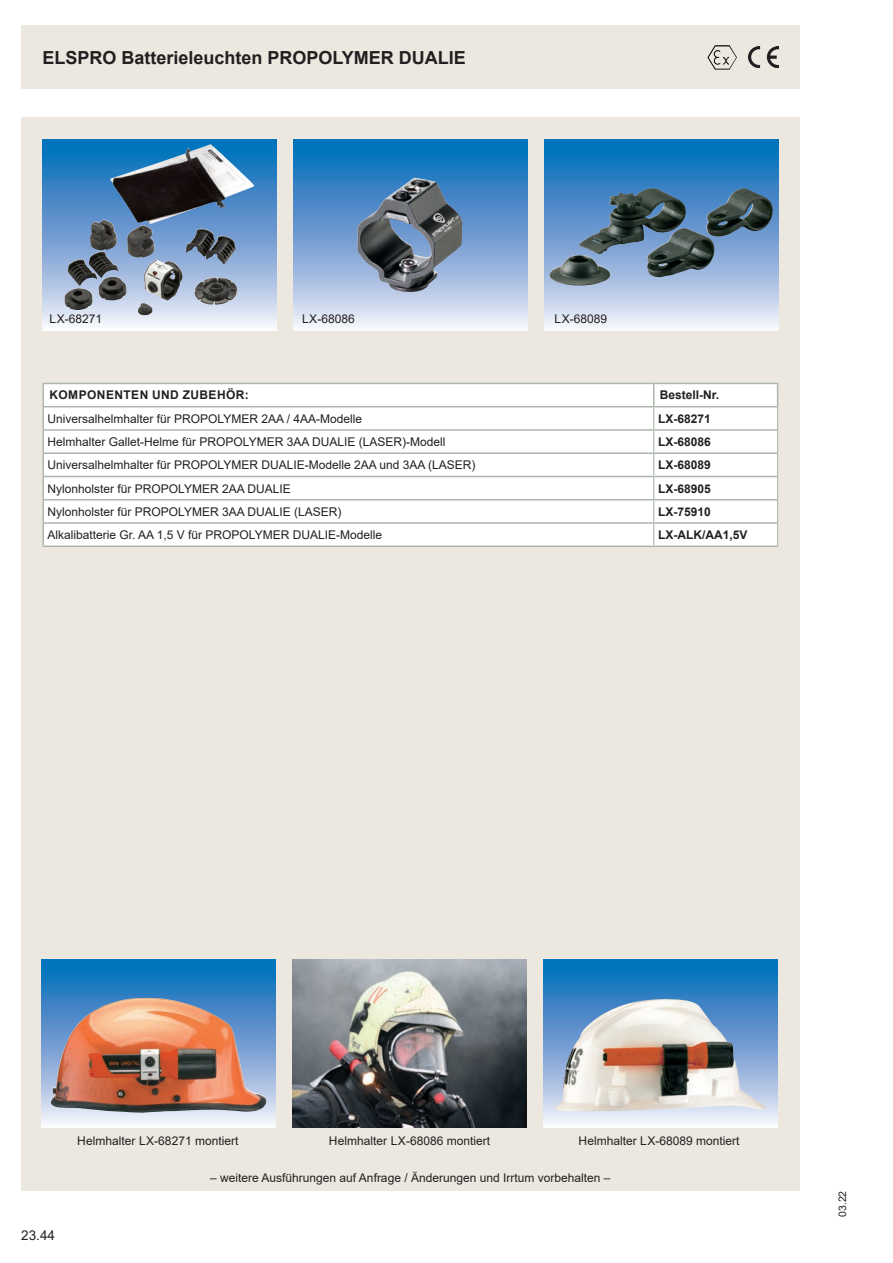
<style>
.page{position:relative;width:893px;height:1263px;background:#fff}
.page>*{position:absolute;margin:0;border:0;box-sizing:border-box;transform-origin:0 0}
.t1{font:700 18px "Arial";color:#231f20}
.t2{font:13.5px "Arial";color:#231f20}
.t3{font:12px "Arial";color:#231f20}
.t4{font:700 12px "Arial";color:#231f20}
.t5{font:700 12px "Arial";letter-spacing:.035em;color:#231f20}
.t6{font:10.5px "Arial";color:#231f20}
</style>
<div class="page">
<div style="left:21px;top:1164px;width:778px;height:27px;background:#ece7df"></div>
<div style="left:21px;top:26px;width:778px;height:63px;background:#ece7df"></div>
<div style="left:21px;top:117px;width:778px;height:1051px;background:#ece7df"></div>
<svg style="left:544px;top:139px;width:234px;height:192px;background:#709fc7"></svg>
<img style="left:579px;top:188px;width:163px;height:66px">
<svg style="left:43px;top:139px;width:233px;height:192px;background:#85a4c4"></svg>
<img style="left:90px;top:144px;width:164px;height:106px">
<svg style="left:293px;top:139px;width:234px;height:192px;background:#72a6d5"></svg>
<img style="left:357px;top:178px;width:106px;height:115px">
<img style="left:748px;top:46px;width:30px;height:21px">
<img style="left:707px;top:45px;width:29px;height:25px">
<div style="left:44px;top:384px;width:609px;height:161px;background:#fff"></div>
<hr style="left:43px;top:383px;width:611px;height:1px;background:#aeb7ad">
<hr style="left:654px;top:383px;width:124px;height:1px;background:#aeb7ad">
<hr style="left:43px;top:406px;width:611px;height:1px;background:#aeb7ad">
<hr style="left:43px;top:429px;width:611px;height:2px;background:#aeb7ad">
<hr style="left:43px;top:452px;width:611px;height:2px;background:#aeb7ad">
<hr style="left:43px;top:476px;width:611px;height:1px;background:#aeb7ad">
<hr style="left:43px;top:499px;width:611px;height:1px;background:#aeb7ad">
<hr style="left:43px;top:522px;width:611px;height:2px;background:#aeb7ad">
<svg style="left:43px;top:384px;width:1px;height:161px"></svg>
<hr style="left:43px;top:545px;width:611px;height:2px;background:#aeb7ad">
<hr style="left:654px;top:545px;width:124px;height:2px;background:#aeb7ad">
<svg style="left:653px;top:384px;width:125px;height:162px;background:#f7f8f7"></svg>
<img style="left:292px;top:960px;width:234px;height:167px">
<svg style="left:42px;top:960px;width:233px;height:167px;background:#559bcf"></svg>
<svg style="left:543px;top:960px;width:234px;height:167px;background:#5a9dd0"></svg>
<img style="left:51px;top:998px;width:215px;height:115px">
<img style="left:555px;top:999px;width:211px;height:112px">
<h1 class="t1" style="left:43px;top:45px;width:425px">ELSPRO Batterieleuchten PROPOLYMER DUALIE</h1>
<h1 class="t1" style="left:122px;top:45px;width:17px">...</h1>
<p class="t3" style="left:50px;top:311px;width:54px">LX-68271</p>
<p class="t3" style="left:302px;top:311px;width:54px">LX-68086</p>
<p class="t3" style="left:555px;top:311px;width:54px">LX-68089</p>
<p class="t5" style="left:49px;top:387px;width:201px">KOMPONENTEN UND ZUBEHÖR:</p>
<p class="t4" style="left:660px;top:387px;width:61px">Bestell-Nr.</p>
<p class="t3" style="left:48px;top:410px;width:316px">Universalhelmhalter für PROPOLYMER 2AA / 4AA-Modelle</p>
<p class="t4" style="left:658px;top:410px;width:54px">LX-68271</p>
<p class="t3" style="left:48px;top:433px;width:399px">Helmhalter Gallet-Helme für PROPOLYMER 3AA DUALIE (LASER)-Modell</p>
<p class="t4" style="left:658px;top:433px;width:54px">LX-68086</p>
<p class="t3" style="left:48px;top:457px;width:429px">Universalhelmhalter für PROPOLYMER DUALIE-Modelle 2AA und 3AA (LASER)</p>
<p class="t4" style="left:658px;top:457px;width:54px">LX-68089</p>
<p class="t3" style="left:48px;top:480px;width:245px">Nylonholster für PROPOLYMER 2AA DUALIE</p>
<p class="t4" style="left:658px;top:480px;width:54px">LX-68905</p>
<p class="t3" style="left:48px;top:503px;width:295px">Nylonholster für PROPOLYMER 3AA DUALIE (LASER)</p>
<p class="t4" style="left:658px;top:503px;width:54px">LX-75910</p>
<p class="t3" style="left:48px;top:527px;width:336px">Alkalibatterie Gr. AA 1,5 V für PROPOLYMER DUALIE-Modelle</p>
<p class="t4" style="left:658px;top:526px;width:91px">LX-ALK/AA1,5V</p>
<p class="t2" style="left:21px;top:1226px;width:35px">23.44</p>
<p class="t3" style="left:77px;top:1132px;width:163px">Helmhalter LX-68271 montiert</p>
<p class="t3" style="left:329px;top:1132px;width:163px">Helmhalter LX-68086 montiert</p>
<p class="t3" style="left:578px;top:1132px;width:163px">Helmhalter LX-68089 montiert</p>
<p class="t3" style="left:210px;top:1169px;width:402px">– weitere Ausführungen auf Anfrage / Änderungen und Irrtum vorbehalten –</p>
<p class="t6" style="left:835px;top:1217px;width:28px;rotate:-90deg">03.22</p>
</div>
